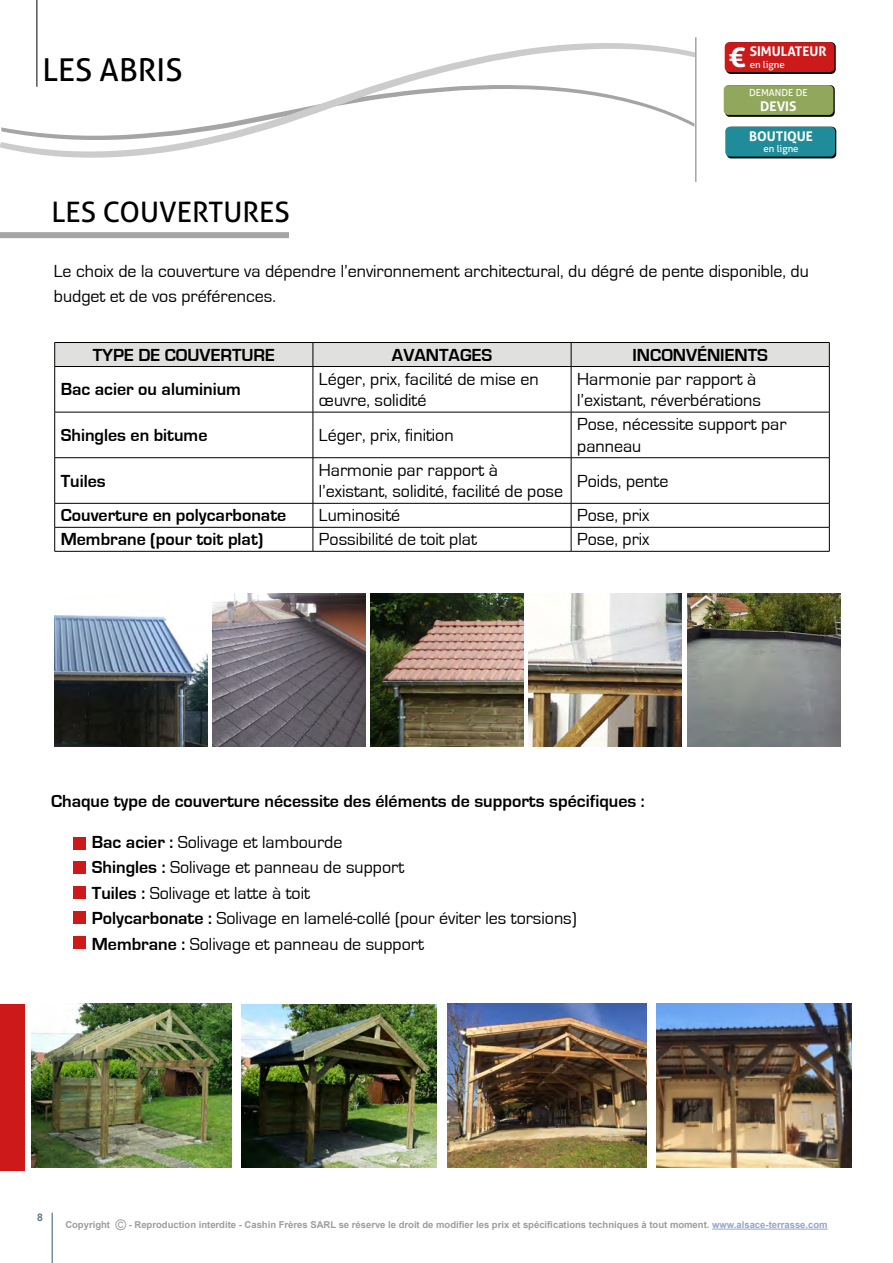
<style>
.page{position:relative;width:893px;height:1263px;background:#fff}
.page>*{position:absolute;margin:0;border:0;box-sizing:border-box;transform-origin:0 0}
.t1{font:31.5px "Aller";color:#000}
.t2{font:28.2px "Aller";color:#000}
.t3{font:700 27.3px "Aller";color:#fff}
.t4{font:18px/25.5px "Eurostile";color:#000}
.t5{font:700 18px "Eurostile";color:#000}
.t6{font:700 13.35px "Aller";color:#fff}
.t7{font:700 10.5px "Arial";color:#587991}
.t8{font:9.6px "Aller";color:#fff}
.t9{font:700 9.45px "Arial";color:#9d9d9c}
.s1{font-weight:700}
.s2{font-weight:400;font-size:14.55px}
.s3{color:#95a4cd}
</style>
<div class="page">
<svg style="left:0;top:43px;width:695px;height:115px"></svg>
<hr style="left:695px;top:37px;width:1px;height:145px;background:#a6a5a5">
<hr style="left:36px;top:0;width:2px;height:87px;background:#575756">
<div style="left:0;top:232px;width:289px;height:6px;background:#a6a5a5"></div>
<div style="left:54px;top:342px;width:776px;height:24px;background:#e0e0df"></div>
<hr style="left:55px;top:366px;width:258px;height:1px;background:#000">
<hr style="left:54px;top:367px;width:1px;height:45px;background:#000">
<hr style="left:313px;top:366px;width:258px;height:1px;background:#000">
<hr style="left:313px;top:367px;width:1px;height:45px;background:#000">
<hr style="left:571px;top:366px;width:258px;height:1px;background:#000">
<hr style="left:571px;top:367px;width:1px;height:45px;background:#000">
<hr style="left:829px;top:367px;width:1px;height:45px;background:#000">
<hr style="left:55px;top:412px;width:258px;height:1px;background:#000">
<hr style="left:54px;top:412px;width:1px;height:45px;background:#000">
<hr style="left:313px;top:412px;width:258px;height:1px;background:#000">
<hr style="left:313px;top:412px;width:1px;height:45px;background:#000">
<hr style="left:571px;top:412px;width:258px;height:1px;background:#000">
<hr style="left:571px;top:412px;width:1px;height:45px;background:#000">
<hr style="left:829px;top:412px;width:1px;height:45px;background:#000">
<hr style="left:55px;top:457px;width:258px;height:1px;background:#000">
<hr style="left:54px;top:458px;width:1px;height:45px;background:#000">
<hr style="left:313px;top:457px;width:258px;height:1px;background:#000">
<hr style="left:313px;top:458px;width:1px;height:45px;background:#000">
<hr style="left:571px;top:457px;width:258px;height:1px;background:#000">
<hr style="left:571px;top:458px;width:1px;height:45px;background:#000">
<hr style="left:829px;top:458px;width:1px;height:45px;background:#000">
<hr style="left:55px;top:503px;width:258px;height:1px;background:#000">
<hr style="left:313px;top:503px;width:258px;height:1px;background:#000">
<hr style="left:571px;top:503px;width:258px;height:1px;background:#000">
<hr style="left:55px;top:527px;width:258px;height:1px;background:#000">
<svg style="left:54px;top:503px;width:1px;height:48px"></svg>
<hr style="left:313px;top:527px;width:258px;height:1px;background:#000">
<svg style="left:313px;top:503px;width:1px;height:48px"></svg>
<hr style="left:571px;top:527px;width:258px;height:1px;background:#000">
<svg style="left:571px;top:503px;width:1px;height:48px"></svg>
<svg style="left:829px;top:503px;width:1px;height:48px"></svg>
<hr style="left:55px;top:551px;width:258px;height:1px;background:#000">
<hr style="left:313px;top:551px;width:258px;height:1px;background:#000">
<hr style="left:571px;top:551px;width:258px;height:1px;background:#000">
<img style="left:54px;top:615px;width:153px;height:131px">
<img style="left:212px;top:593px;width:154px;height:153px">
<img style="left:370px;top:593px;width:153px;height:153px">
<img style="left:529px;top:593px;width:153px;height:153px">
<img style="left:687px;top:593px;width:153px;height:153px">
<img style="left:32px;top:1003px;width:199px;height:164px">
<img style="left:447px;top:1003px;width:199px;height:164px">
<img style="left:242px;top:1005px;width:195px;height:162px">
<img style="left:657px;top:1003px;width:195px;height:164px">
<div style="left:0;top:1004px;width:24px;height:167px;background:#cd191a"></div>
<div style="left:73px;top:837px;width:12px;height:12px;background:#cd191a"></div>
<div style="left:73px;top:862px;width:12px;height:12px;background:#cd191a"></div>
<div style="left:73px;top:886px;width:12px;height:12px;background:#cd191a"></div>
<div style="left:73px;top:911px;width:12px;height:12px;background:#cd191a"></div>
<div style="left:73px;top:937px;width:12px;height:12px;background:#cd191a"></div>
<svg style="left:726px;top:42px;width:110px;height:32px"></svg>
<div style="left:725px;top:42px;width:109px;height:30px;background:#cc191a;border-radius:5px"></div>
<svg style="left:725px;top:85px;width:110px;height:32px"></svg>
<div style="left:724px;top:85px;width:109px;height:30px;background:#91a85c;border-radius:5px"></div>
<svg style="left:727px;top:127px;width:109px;height:31px"></svg>
<div style="left:725px;top:127px;width:110px;height:30px;background:#208c99;border-radius:5px"></div>
<hr style="left:51px;top:1213px;width:2px;height:50px;background:#7690a5">
<hr style="left:712px;top:1228px;width:116px;height:1px;background:#95a4cd">
<h1 class="t1" style="left:43px;top:50px;width:142px">LES ABRIS</h1>
<h2 class="t2" style="left:52px;top:195px;width:240px">LES COUVERTURES</h2>
<p class="t6" style="left:750px;top:43px;width:78px">SIMULATEUR</p>
<h3 class="t3" style="left:729px;top:40px;width:18px">€</h3>
<p class="t8" style="left:750px;top:58px;width:37px">en ligne</p>
<p class="t8" style="left:749px;top:87px;width:60px">DEMANDE DE</p>
<p class="t6" style="left:760px;top:98px;width:38px">DEVIS</p>
<p class="t6" style="left:749px;top:128px;width:65px">BOUTIQUE</p>
<p class="t8" style="left:763px;top:143px;width:37px">en ligne</p>
<p class="t4" style="left:54px;top:259px;width:756px">Le choix de la couverture va dépendre l’environnement architectural, du dégré de pente disponible, du budget et de vos préférences.</p>
<p class="t5" style="left:93px;top:345px;width:184px">TYPE DE COUVERTURE</p>
<p class="t5" style="left:392px;top:345px;width:102px">AVANTAGES</p>
<p class="t5" style="left:632px;top:345px;width:137px">INCONVÉNIENTS</p>
<p class="t5" style="left:61px;top:380px;width:182px">Bac acier ou aluminium</p>
<p class="t4" style="left:319px;top:368px;width:221px;line-height:21.6px">Léger, prix, facilité de mise en œuvre, solidité</p>
<p class="t4" style="left:577px;top:368px;width:185px;line-height:21.6px">Harmonie par rapport à l’existant, réverbérations</p>
<p class="t5" style="left:61px;top:425px;width:148px">Shingles en bitume</p>
<p class="t4" style="left:319px;top:423px;width:136px">Léger, prix, finition</p>
<p class="t4" style="left:577px;top:414px;width:211px;line-height:21.6px">Pose, nécessite support par panneau</p>
<p class="t5" style="left:61px;top:471px;width:47px">Tuiles</p>
<p class="t4" style="left:319px;top:459px;width:246px;line-height:21.6px">Harmonie par rapport à l’existant, solidité, facilité de pose</p>
<p class="t4" style="left:577px;top:468px;width:93px">Poids, pente</p>
<p class="t5" style="left:61px;top:506px;width:227px">Couverture en polycarbonate</p>
<p class="t4" style="left:319px;top:503px;width:83px">Luminosité</p>
<p class="t4" style="left:577px;top:503px;width:74px">Pose, prix</p>
<p class="t5" style="left:61px;top:530px;width:204px">Membrane (pour toit plat)</p>
<p class="t4" style="left:319px;top:527px;width:159px">Possibilité de toit plat</p>
<p class="t4" style="left:577px;top:527px;width:74px">Pose, prix</p>
<p class="t5" style="left:51px;top:791px;width:595px">Chaque type de couverture nécessite des éléments de supports spécifiques :</p>
<p class="t4" style="left:92px;top:829px;width:486px"><span class="s1">Bac acier :</span> Solivage et lambourde<br><span class="s1">Shingles :</span> Solivage et panneau de support<br><span class="s1">Tuiles :</span> Solivage et latte à toit<br><span class="s1">Polycarbonate :</span> Solivage en lamelé-collé (pour éviter les torsions)<br><span class="s1">Membrane :</span> Solivage et panneau de support</p>
<p class="t7" style="left:37px;top:1210px;width:7px">8</p>
<p class="t9" style="left:65px;top:1218px;width:764px">Copyright <span class="s2">©</span> - Reproduction interdite - Cashin Frères SARL se réserve le droit de modifier les prix et spécifications techniques à tout moment. <span class="s3">www.alsace-terrasse.com</span></p>
</div>
